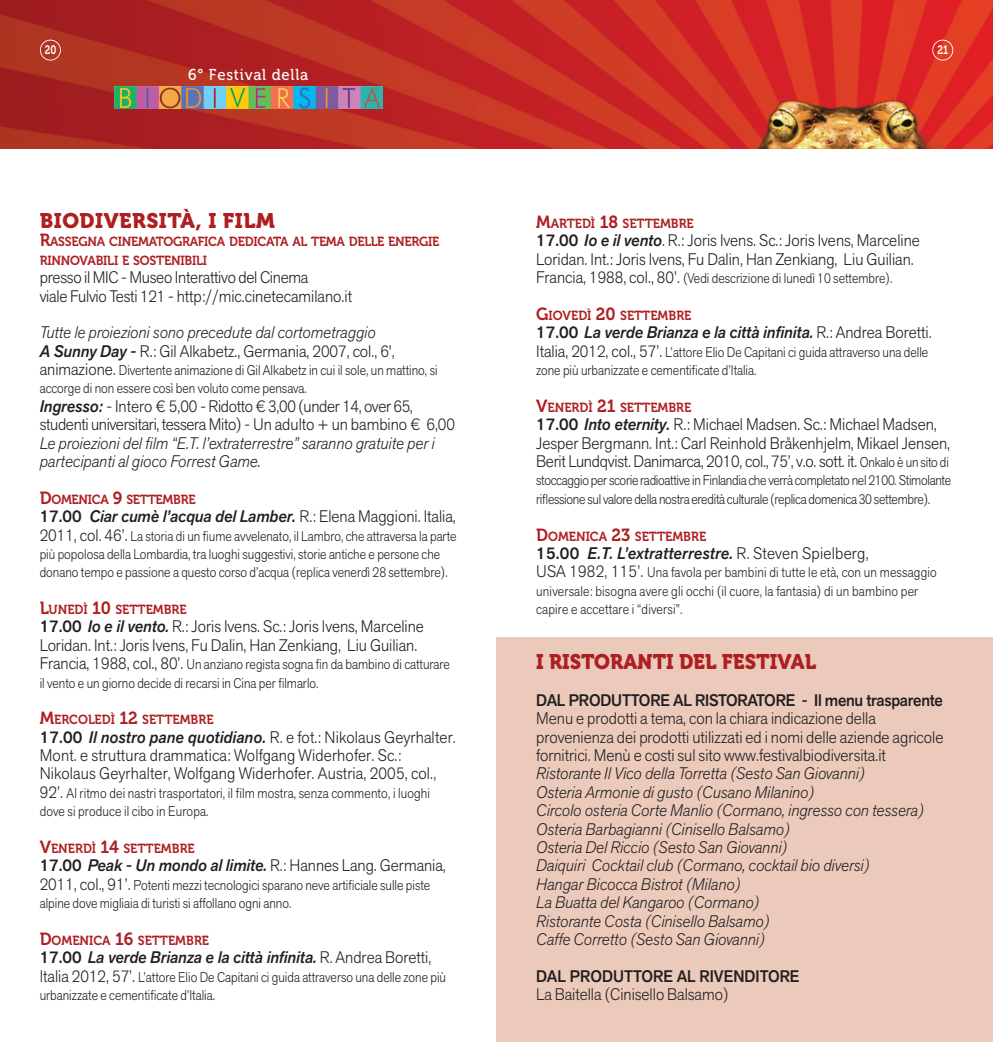
<style>
.page{position:relative;width:993px;height:1042px;background:#fff}
.page>*{position:absolute;margin:0;border:0;box-sizing:border-box;transform-origin:0 0}
.t1{font:21px "Museo 900";color:#ae1f22;scale:.95 1}
.t2{font:21px "Museo 900";letter-spacing:.025em;color:#ae1f22}
.t3{font:300 16.62px/18.4px "Akzid Grtsk Next";color:#231f20;scale:.95 1}
.t4{font:italic 300 16.62px/18.4px "Akzid Grtsk Next";color:#231f20;scale:.95 1}
.t5{font:16.62px "Akzid Grtsk Next Med It";color:#231f20;scale:.95 1}
.t6{font:300 16.62px/18.4px "Akzid Grtsk Next";letter-spacing:-.02em;color:#231f20;scale:.95 1}
.t7{font:500 16.62px "Akzid Grtsk Next";letter-spacing:-.015em;color:#231f20;scale:.95 1}
.t8{font:15.75px "Museo 500";letter-spacing:.05em;color:#fff;scale:.95 1}
.t9{font:300 14px/18.4px "Akzid Grtsk Next";color:#231f20;scale:.9 1}
.t10{font:300 14px/18.4px "Akzid Grtsk Next";letter-spacing:-.02em;color:#231f20;scale:.9 1}
.t11{font:13.12px "Museo 700";color:#ae1f22;scale:.95 1}
.t12{font:13.12px/18.4px "Museo 700";letter-spacing:-.02em;color:#ae1f22;scale:.95 1}
.t13{font:12.25px "Museo 700";color:#fff;scale:.8 1}
.s1{font-size:17.5px}
.s2{font-family:"Akzid Grtsk Next Med It";font-weight:400;font-style:normal}
.s3{font-style:normal}
.s4{font-size:16.62px}
.s5{font-family:"Akzid Grtsk Next Med It";font-weight:400}
.s6{font-family:"Akzid Grtsk Next";font-weight:500}
.s7{font-family:"Akzid Grtsk Next";font-weight:300}
.s8{font-weight:500}
.s9{font-size:14px}
</style>
<div class="page">
<div style="left:496px;top:637px;width:496px;height:405px;background:#ebcabc"></div>
<img style="left:0;top:0;width:992px;height:148px">
<div style="left:40px;top:40px;width:21px;height:21px;border:2px solid #fff;border-radius:50%"></div>
<div style="left:932px;top:40px;width:20px;height:21px;border:2px solid #fff;border-radius:50%"></div>
<img style="left:114px;top:86px;width:268px;height:23px">
<p class="t13" style="left:45px;top:42px;width:16px">20</p>
<p class="t13" style="left:937px;top:42px;width:15px">21</p>
<p class="t8" style="left:188px;top:69px;width:128px">6° Festival della</p>
<h1 class="t2" style="left:40px;top:208px;width:237px">BIODIVERSITÀ, I FILM</h1>
<p class="t12" style="left:40px;top:233px;width:422px"><span class="s1">R</span>ASSEGNA CINEMATOGRAFICA DEDICATA AL TEMA DELLE ENERGIE<br>RINNOVABILI E SOSTENIBILI</p>
<p class="t3" style="left:40px;top:270px;width:330px">presso il MIC - Museo Interattivo del Cinema<br>viale Fulvio Testi 121 - http://mic.cinetecamilano.it</p>
<p class="t4" style="left:40px;top:325px;width:375px">Tutte le proiezioni sono precedute dal cortometraggio<br><span class="s2">A Sunny Day -</span> <span class="s3">R.: Gil Alkabetz., Germania, 2007, col., 6',</span></p>
<p class="t9" style="left:40px;top:362px;width:443px"><span class="s4">animazione.</span> Divertente animazione di Gil Alkabetz in cui il sole, un mattino, si accorge di non essere così ben voluto come pensava.</p>
<p class="t6" style="left:40px;top:398px;width:438px"><span class="s5">Ingresso:</span> - Intero € 5,00 - Ridotto € 3,00 (under 14, over 65, studenti universitari, tessera Mito) - Un adulto + un bambino € 6,00</p>
<p class="t4" style="left:40px;top:435px;width:417px">Le proiezioni del film “E.T. l’extraterrestre” saranno gratuite per i partecipanti al gioco Forrest Game.</p>
<p class="t12" style="left:40px;top:490px;width:166px"><span class="s1">D</span>OMENICA <span class="s1">9</span> SETTEMBRE</p>
<p class="t5" style="left:40px;top:510px;width:439px"><span class="s6">17.00</span> Ciar cumè l’acqua del Lamber. <span class="s7">R.: Elena Maggioni. Italia,</span></p>
<p class="t9" style="left:40px;top:528px;width:464px"><span class="s4">2011, col. 46’.</span> La storia di un fiume avvelenato, il Lambro, che attraversa la parte più popolosa della Lombardia, tra luoghi suggestivi, storie antiche e persone che donano tempo e passione a questo corso d’acqua (replica venerdì 28 settembre).</p>
<p class="t11" style="left:40px;top:602px;width:156px"><span class="s1">L</span>UNEDÌ <span class="s1">10</span> SETTEMBRE</p>
<p class="t3" style="left:40px;top:619px;width:406px"><span class="s8">17.00</span> <span class="s5">Io e il vento.</span> R.: Joris Ivens. Sc.: Joris Ivens, Marceline<br>Loridan. Int.: Joris Ivens, Fu Dalin, Han Zenkiang, Liu Guilian.</p>
<p class="t9" style="left:40px;top:656px;width:457px"><span class="s4">Francia, 1988, col., 80’.</span> Un anziano regista sogna fin da bambino di catturare il vento e un giorno decide di recarsi in Cina per filmarlo.</p>
<p class="t11" style="left:40px;top:712px;width:184px"><span class="s1">M</span>ERCOLEDÌ <span class="s1">12</span> SETTEMBRE</p>
<p class="t3" style="left:40px;top:729px;width:439px"><span class="s8">17.00</span> <span class="s5">Il nostro pane quotidiano.</span> R. e fot.: Nikolaus Geyrhalter.<br>Mont. e struttura drammatica: Wolfgang Widerhofer. Sc.:<br>Nikolaus Geyrhalter, Wolfgang Widerhofer. Austria, 2005, col.,</p>
<p class="t9" style="left:40px;top:785px;width:435px"><span class="s4">92’.</span> Al ritmo dei nastri trasportatori, il film mostra, senza commento, i luoghi dove si produce il cibo in Europa.</p>
<p class="t11" style="left:40px;top:841px;width:165px"><span class="s1">V</span>ENERDÌ <span class="s1">14</span> SETTEMBRE</p>
<p class="t3" style="left:40px;top:858px;width:429px"><span class="s8">17.00</span> <span class="s5">Peak - Un mondo al limite.</span> R.: Hannes Lang. Germania,</p>
<p class="t9" style="left:40px;top:877px;width:435px"><span class="s4">2011, col., 91’.</span> Potenti mezzi tecnologici sparano neve artificiale sulle piste alpine dove migliaia di turisti si affollano ogni anno.</p>
<p class="t11" style="left:40px;top:932px;width:180px"><span class="s1">D</span>OMENICA <span class="s1">16</span> SETTEMBRE</p>
<p class="t5" style="left:40px;top:951px;width:413px"><span class="s6">17.00</span> La verde Brianza e la città infinita. <span class="s7">R. Andrea Boretti,</span></p>
<p class="t9" style="left:40px;top:969px;width:453px"><span class="s4">Italia 2012, 57’.</span> L’attore Elio De Capitani ci guida attraverso una delle zone più urbanizzate e cementificate d’Italia.</p>
<p class="t11" style="left:536px;top:216px;width:167px"><span class="s1">M</span>ARTEDÌ <span class="s1">18</span> SETTEMBRE</p>
<p class="t3" style="left:536px;top:233px;width:405px"><span class="s8">17.00</span> <span class="s5">Io e il vento</span>. R.: Joris Ivens. Sc.: Joris Ivens, Marceline<br>Loridan. Int.: Joris Ivens, Fu Dalin, Han Zenkiang, Liu Guilian.</p>
<p class="t9" style="left:536px;top:271px;width:397px"><span class="s4">Francia, 1988, col., 80’.</span> (Vedi descrizione di lunedì 10 settembre).</p>
<p class="t11" style="left:536px;top:308px;width:165px"><span class="s1">G</span>IOVEDÌ <span class="s1">20</span> SETTEMBRE</p>
<p class="t5" style="left:536px;top:327px;width:417px"><span class="s6">17.00</span> La verde Brianza e la città infinita. <span class="s7">R.: Andrea Boretti.</span></p>
<p class="t9" style="left:536px;top:344px;width:437px"><span class="s4">Italia, 2012, col., 57’.</span> L’attore Elio De Capitani ci guida attraverso una delle zone più urbanizzate e cementificate d’Italia.</p>
<p class="t11" style="left:536px;top:400px;width:165px"><span class="s1">V</span>ENERDÌ <span class="s1">21</span> SETTEMBRE</p>
<p class="t3" style="left:536px;top:417px;width:437px"><span class="s8">17.00</span> <span class="s5">Into eternity.</span> R.: Michael Madsen. Sc.: Michael Madsen,<br>Jesper Bergmann. Int.: Carl Reinhold Bråkenhjelm, Mikael Jensen,<br>Berit Lundqvist. Danimarca, 2010, col., 75’, v.o. sott. it. <span class="s9">Onkalo è un sito di</span></p>
<p class="t10" style="left:536px;top:473px;width:462px">stoccaggio per scorie radioattive in Finlandia che verrà completato nel 2100. Stimolante riflessione sul valore della nostra eredità culturale (replica domenica 30 settembre).</p>
<p class="t11" style="left:536px;top:528px;width:180px"><span class="s1">D</span>OMENICA <span class="s1">23</span> SETTEMBRE</p>
<p class="t5" style="left:536px;top:547px;width:351px"><span class="s6">15.00</span> E.T. L’extratterrestre. <span class="s7">R. Steven Spielberg,</span></p>
<p class="t9" style="left:536px;top:565px;width:446px"><span class="s4">USA 1982, 115’.</span> Una favola per bambini di tutte le età, con un messaggio universale: bisogna avere gli occhi (il cuore, la fantasia) di un bambino per capire e accettare i “diversi”.</p>
<h1 class="t1" style="left:536px;top:649px;width:296px">I RISTORANTI DEL FESTIVAL</h1>
<p class="t7" style="left:536px;top:694px;width:429px">DAL PRODUTTORE AL RISTORATORE - Il menu trasparente</p>
<p class="t3" style="left:536px;top:711px;width:430px">Menu e prodotti a tema, con la chiara indicazione della provenienza dei prodotti utilizzati ed i nomi delle aziende agricole fornitrici. Menù e costi sul sito www.festivalbiodiversita.it</p>
<p class="t4" style="left:536px;top:766px;width:410px">Ristorante Il Vico della Torretta (Sesto San Giovanni)<br>Osteria Armonie di gusto (Cusano Milanino)<br>Circolo osteria Corte Manlio (Cormano, ingresso con tessera)<br>Osteria Barbagianni (Cinisello Balsamo)<br>Osteria Del Riccio (Sesto San Giovanni)<br>Daiquiri Cocktail club (Cormano, cocktail bio diversi)<br>Hangar Bicocca Bistrot (Milano)<br>La Buatta del Kangaroo (Cormano)<br>Ristorante Costa (Cinisello Balsamo)<br>Caffe Corretto (Sesto San Giovanni)</p>
<p class="t7" style="left:536px;top:970px;width:279px">DAL PRODUTTORE AL RIVENDITORE</p>
<p class="t3" style="left:536px;top:986px;width:204px">La Baitella (Cinisello Balsamo)</p>
</div>
